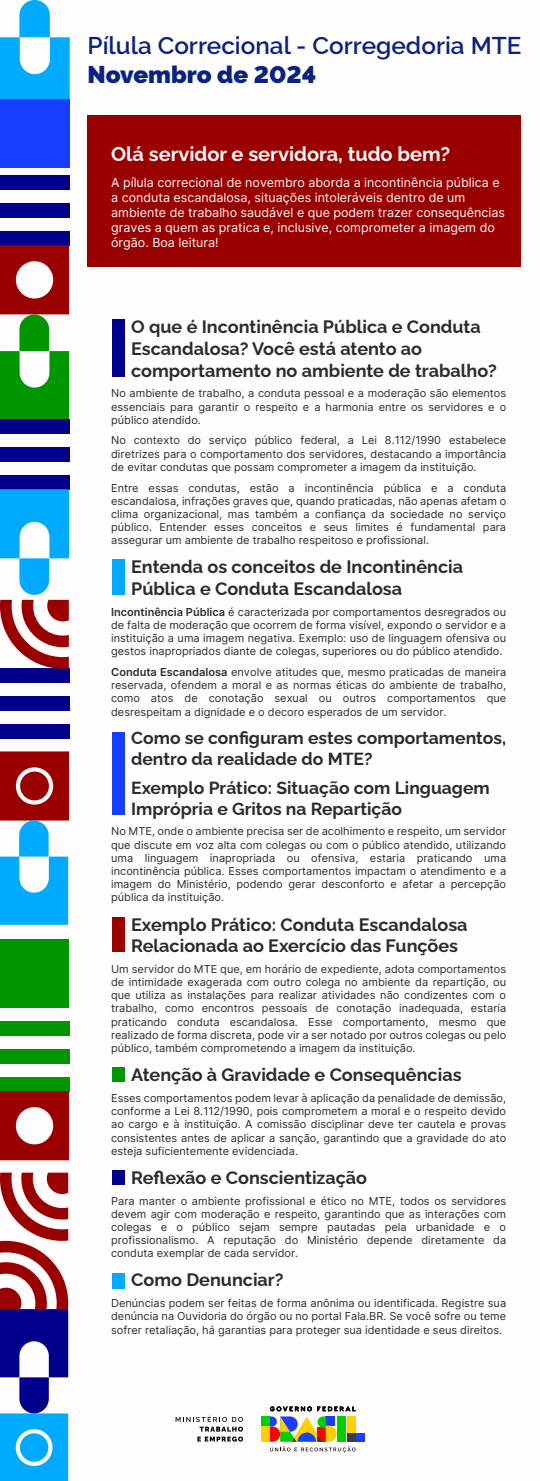
<style>
.page{position:relative;width:540px;height:1481px;background:#fff}
.page>*{position:absolute;margin:0;border:0;box-sizing:border-box;transform-origin:0 0}
.t1{font:600 24.3px "Rawline";color:#092384}
.t2{font:900 24.3px "Rawline";color:#092384}
.t3{font:700 20px "Rawline";color:#fffdfd}
.t4{font:700 18px/21.6px "Rawline";color:#302b2b}
.t5{font:700 17.5px/21px "Rawline";color:#302b2b}
.t6{font:12.5px/15px "Inter";color:#fffdfd}
.t7{font:11px/13.2px "Inter";color:#302b2b;text-align:justify}
.s1{font-weight:600}
</style>
<div class="page">
<div style="left:88px;top:115px;width:433px;height:151px;background:#9b0000"></div>
<div style="left:0;top:420px;width:69px;height:14px;background:#00008c"></div>
<div style="left:0;top:448px;width:69px;height:14px;background:#00008c"></div>
<div style="left:0;top:475px;width:69px;height:14px;background:#00008c"></div>
<div style="left:0;top:669px;width:69px;height:14px;background:#00008c"></div>
<div style="left:0;top:697px;width:69px;height:14px;background:#00008c"></div>
<div style="left:0;top:724px;width:69px;height:14px;background:#00008c"></div>
<svg style="left:0;top:751px;width:69px;height:174px"></svg>
<div style="left:0;top:939px;width:68px;height:68px;background:#009600"></div>
<div style="left:0;top:1022px;width:69px;height:14px;background:#009600"></div>
<div style="left:0;top:1050px;width:69px;height:14px;background:#009600"></div>
<div style="left:0;top:1077px;width:69px;height:14px;background:#009600"></div>
<svg style="left:0;top:1172px;width:68px;height:309px"></svg>
<svg style="left:0;top:489px;width:69px;height:180px"></svg>
<svg style="left:0;top:1091px;width:69px;height:69px"></svg>
<svg style="left:0;top:0;width:70px;height:100px"></svg>
<div style="left:0;top:100px;width:70px;height:68px;background:#183eff"></div>
<div style="left:0;top:176px;width:69px;height:14px;background:#00008c"></div>
<div style="left:0;top:204px;width:69px;height:14px;background:#00008c"></div>
<div style="left:0;top:231px;width:69px;height:14px;background:#00008c"></div>
<svg style="left:0;top:245px;width:69px;height:175px"></svg>
<svg style="left:176px;top:1415px;width:67px;height:26px"></svg>
<div style="left:356px;top:1433px;width:8px;height:8px;background:#183eff"></div>
<svg style="left:261px;top:1406px;width:95px;height:46px"></svg>
<div style="left:112px;top:1273px;width:13px;height:15px;background:#0af"></div>
<div style="left:112px;top:1170px;width:13px;height:14px;background:#00008c"></div>
<div style="left:112px;top:732px;width:13px;height:82px;background:#183eff"></div>
<div style="left:112px;top:917px;width:13px;height:35px;background:#9b0000"></div>
<div style="left:112px;top:559px;width:13px;height:36px;background:#0af"></div>
<div style="left:112px;top:1068px;width:13px;height:14px;background:#009600"></div>
<div style="left:112px;top:319px;width:13px;height:58px;background:#00008c"></div>
<h1 class="t1" style="left:88px;top:27px;width:435px">Pílula Correcional - Corregedoria MTE</h1>
<h1 class="t2" style="left:88px;top:56px;width:230px">Novembro de 2024</h1>
<h2 class="t3" style="left:111px;top:139px;width:341px">Olá servidor e servidora, tudo bem?</h2>
<p class="t6" style="left:111px;top:175px;width:395px">A pílula correcional de novembro aborda a incontinência pública e a conduta escandalosa, situações intoleráveis dentro de um ambiente de trabalho saudável e que podem trazer consequências graves a quem as pratica e, inclusive, comprometer a imagem do órgão. Boa leitura!</p>
<h3 class="t4" style="left:131px;top:314px;width:367px">O que é Incontinência Pública e Conduta<br>Escandalosa? Você está atento ao comportamento no ambiente de trabalho?</h3>
<p class="t7" style="left:111px;top:386px;width:397px">No ambiente de trabalho, a conduta pessoal e a moderação são elementos essenciais para garantir o respeito e a harmonia entre os servidores e o público atendido.</p>
<p class="t7" style="left:111px;top:433px;width:397px">No contexto do serviço público federal, a Lei 8.112/1990 estabelece diretrizes para o comportamento dos servidores, destacando a importância de evitar condutas que possam comprometer a imagem da instituição.</p>
<p class="t7" style="left:111px;top:481px;width:397px">Entre essas condutas, estão a incontinência pública e a conduta escandalosa, infrações graves que, quando praticadas, não apenas afetam o clima organizacional, mas também a confiança da sociedade no serviço público. Entender esses conceitos e seus limites é fundamental para assegurar um ambiente de trabalho respeitoso e profissional.</p>
<h3 class="t4" style="left:131px;top:554px;width:334px">Entenda os conceitos de Incontinência<br>Pública e Conduta Escandalosa</h3>
<p class="t7" style="left:111px;top:605px;width:397px"><span class="s1">Incontinência Pública</span> é caracterizada por comportamentos desregrados ou de falta de moderação que ocorrem de forma visível, expondo o servidor e a instituição a uma imagem negativa. Exemplo: uso de linguagem ofensiva ou gestos inapropriados diante de colegas, superiores ou do público atendido.</p>
<p class="t7" style="left:111px;top:665px;width:397px"><span class="s1">Conduta Escandalosa</span> envolve atitudes que, mesmo praticadas de maneira reservada, ofendem a moral e as normas éticas do ambiente de trabalho, como atos de conotação sexual ou outros comportamentos que desrespeitam a dignidade e o decoro esperados de um servidor.</p>
<h3 class="t5" style="left:131px;top:726px;width:376px">Como se configuram estes comportamentos, dentro da realidade do MTE?</h3>
<h3 class="t5" style="left:131px;top:775px;width:360px">Exemplo Prático: Situação com Linguagem<br>Imprópria e Gritos na Repartição</h3>
<p class="t7" style="left:111px;top:824px;width:397px">No MTE, onde o ambiente precisa ser de acolhimento e respeito, um servidor que discute em voz alta com colegas ou com o público atendido, utilizando uma linguagem inapropriada ou ofensiva, estaria praticando uma incontinência pública. Esses comportamentos impactam o atendimento e a imagem do Ministério, podendo gerar desconforto e afetar a percepção pública da instituição.</p>
<h3 class="t4" style="left:131px;top:911px;width:338px">Exemplo Prático: Conduta Escandalosa<br>Relacionada ao Exercício das Funções</h3>
<p class="t7" style="left:111px;top:962px;width:397px">Um servidor do MTE que, em horário de expediente, adota comportamentos de intimidade exagerada com outro colega no ambiente da repartição, ou que utiliza as instalações para realizar atividades não condizentes com o trabalho, como encontros pessoais de conotação inadequada, estaria praticando conduta escandalosa. Esse comportamento, mesmo que realizado de forma discreta, pode vir a ser notado por outros colegas ou pelo público, também comprometendo a imagem da instituição.</p>
<h3 class="t4" style="left:131px;top:1062px;width:332px">Atenção à Gravidade e Consequências</h3>
<p class="t7" style="left:111px;top:1091px;width:397px">Esses comportamentos podem levar à aplicação da penalidade de demissão, conforme a Lei 8.112/1990, pois comprometem a moral e o respeito devido ao cargo e à instituição. A comissão disciplinar deve ter cautela e provas consistentes antes de aplicar a sanção, garantindo que a gravidade do ato esteja suficientemente evidenciada.</p>
<h3 class="t4" style="left:131px;top:1165px;width:238px">Reflexão e Conscientização</h3>
<p class="t7" style="left:111px;top:1193px;width:397px">Para manter o ambiente profissional e ético no MTE, todos os servidores devem agir com moderação e respeito, garantindo que as interações com colegas e o público sejam sempre pautadas pela urbanidade e o profissionalismo. A reputação do Ministério depende diretamente da conduta exemplar de cada servidor.</p>
<h3 class="t4" style="left:131px;top:1267px;width:154px">Como Denunciar?</h3>
<p class="t7" style="left:111px;top:1296px;width:397px">Denúncias podem ser feitas de forma anônima ou identificada. Registre sua denúncia na Ouvidoria do órgão ou no portal Fala.BR. Se você sofre ou teme sofrer retaliação, há garantias para proteger sua identidade e seus direitos.</p>
</div>
